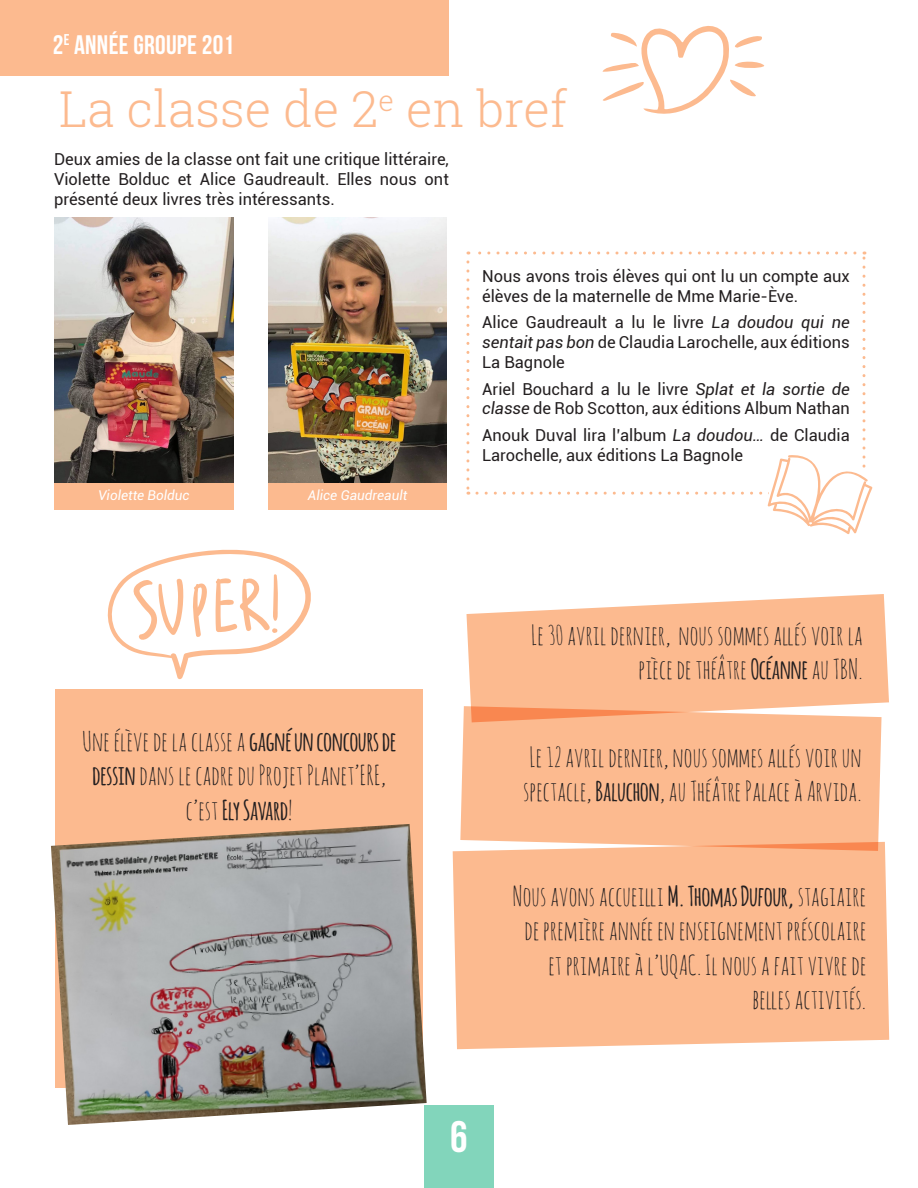
<style>
.page{position:relative;width:918px;height:1188px;background:#fff}
.page>*{position:absolute;margin:0;border:0;box-sizing:border-box;transform-origin:0 0}
.t1{font:300 49.5px "Roboto Slab";color:#fcba8f}
.t2{font:44.1px "Bebas Neue";color:#fff}
.t3{font:27px/34.5px "Amatic SC";color:#231f20;text-align:right}
.t4{font:700 27px "Amatic";color:#231f20}
.t5{font:26.85px "Bebas Neue";letter-spacing:.01em;color:#fff}
.t6{font:16.5px/19.8px "Roboto";color:#231f20}
.t7{font:italic 13.5px "Roboto";color:#fff}
.s1{font-style:italic}
.s2{font-family:"Amatic";font-weight:700}
.s3{font-family:"Amatic SC";font-weight:400}
</style>
<div class="page">
<div style="left:424px;top:1105px;width:70px;height:83px;background:#82d5bb"></div>
<svg style="left:467px;top:594px;width:422px;height:112px;background:#fcc09a"></svg>
<svg style="left:460px;top:706px;width:422px;height:136px;background:#fbba90"></svg>
<div style="left:56px;top:689px;width:367px;height:399px;background:#fcba8f"></div>
<div style="left:0;top:0;width:449px;height:75px;background:#fcba8f"></div>
<img style="left:268px;top:218px;width:179px;height:265px">
<div style="left:268px;top:483px;width:179px;height:27px;background:#fcba8f"></div>
<img style="left:54px;top:218px;width:180px;height:265px">
<div style="left:54px;top:483px;width:180px;height:27px;background:#fcba8f"></div>
<svg style="left:603px;top:26px;width:161px;height:88px"></svg>
<div style="left:453px;top:842px;width:436px;height:207px;background:#fcba8f"></div>
<img style="left:51px;top:824px;width:376px;height:301px">
<hr style="left:917px;top:0;width:1px;height:75px;background:#fcba8f">
<svg style="left:107px;top:549px;width:204px;height:131px"></svg>
<svg style="left:466px;top:252px;width:406px;height:282px"></svg>
<p class="t5" style="left:53px;top:30px;width:183px">2<sup>E</sup> ANNÉE GROUPE 201</p>
<p class="t1" style="left:59px;top:75px;width:510px">La classe de 2<sup>e</sup> en bref</p>
<p class="t6" style="left:54px;top:149px;width:396px;text-align:justify">Deux amies de la classe ont fait une critique littéraire, Violette Bolduc et Alice Gaudreault. Elles nous ont présenté deux livres très intéressants.</p>
<p class="t7" style="left:98px;top:486px;width:93px">Violette Bolduc</p>
<p class="t7" style="left:308px;top:486px;width:101px">Alice Gaudreault</p>
<p class="t6" style="left:482px;top:266px;width:369px">Nous avons trois élèves qui ont lu un compte aux élèves de la maternelle de Mme Marie-Ève.</p>
<p class="t6" style="left:482px;top:312px;width:369px;text-align:justify">Alice Gaudreault a lu le livre <span class="s1">La doudou qui ne sentait pas bon</span> de Claudia Larochelle, aux éditions La Bagnole</p>
<p class="t6" style="left:482px;top:378px;width:369px">Ariel Bouchard a lu le livre <span class="s1">Splat et la sortie de classe</span> de Rob Scotton, aux éditions Album Nathan</p>
<p class="t6" style="left:482px;top:424px;width:369px">Anouk Duval lira l’album <span class="s1">La doudou…</span> de Claudia<br>Larochelle, aux éditions La Bagnole</p>
<p class="t3" style="left:82px;top:723px;width:315px;text-align:center">Une élève de la classe a <span class="s2">gagné un concours de dessin</span> dans le cadre du Projet Planet’ERE,</p>
<p class="t4" style="left:186px;top:791px;width:108px"><span class="s3">c’est</span> Ely Savard<span class="s3">!</span></p>
<h2 class="t2" style="left:450px;top:1112px;width:19px">6</h2>
<p class="t3" style="left:531px;top:617px;width:333px">Le 30 avril dernier, nous sommes allés voir la pièce de théâtre <span class="s2">Océanne</span> au TBN.</p>
<p class="t3" style="left:523px;top:739px;width:340px;text-align:left">Le 12 avril dernier, nous sommes allés voir un spectacle, <span class="s2">Baluchon</span>, au Théâtre Palace à Arvida.</p>
<p class="t3" style="left:513px;top:878px;width:355px">Nous avons accueilli <span class="s2">M. Thomas Dufour,</span> stagiaire de première année en enseignement préscolaire et primaire à l’UQAC. Il nous a fait vivre de belles activités.</p>
</div>
